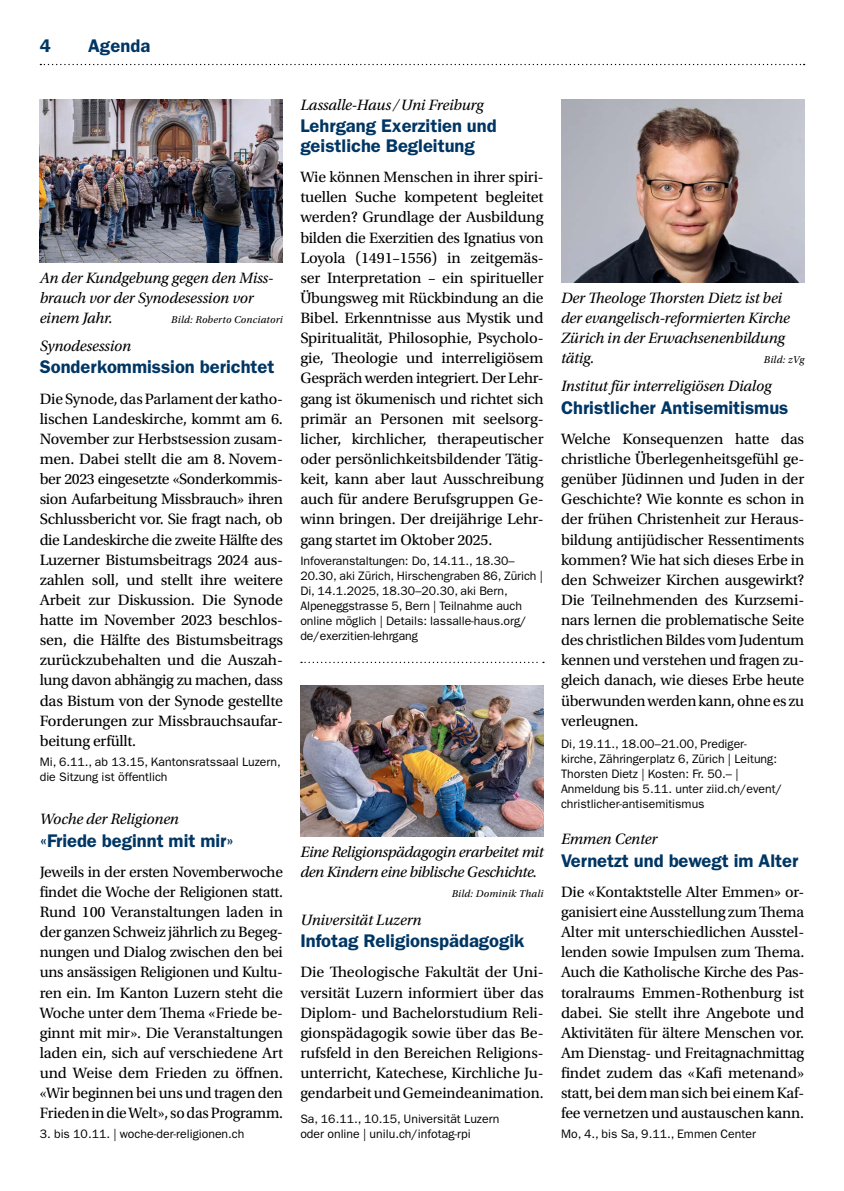
<style>
.page{position:relative;width:844px;height:1191px;background:#fff}
.page>*{position:absolute;margin:0;border:0;box-sizing:border-box;transform-origin:0 0}
.t1{font:600 18.38px/20.1px "ITC Franklin Gothic Std";color:#003664}
.t2{font:15.75px/20.1px "Utopia Std";letter-spacing:-.01em;color:#000;text-align:justify}
.t3{font:italic 15.75px/20.1px "Utopia Std";letter-spacing:-.01em;color:#000}
.t4{font:12.25px/15px "ITC Franklin Gothic Std";color:#000}
.t5{font:italic 10.5px "Utopia Std";letter-spacing:.02em;color:#000}
</style>
<div class="page">
<img style="left:561px;top:99px;width:243px;height:184px">
<img style="left:40px;top:99px;width:243px;height:164px">
<img style="left:300px;top:685px;width:243px;height:151px">
<svg style="left:301px;top:662px;width:243px;height:1px"></svg>
<svg style="left:40px;top:64px;width:764px;height:1px"></svg>
<p class="t1" style="left:40px;top:36px;width:13px">4</p>
<p class="t1" style="left:88px;top:36px;width:64px">Agenda</p>
<p class="t3" style="left:40px;top:268px;width:235px">An der Kundgebung gegen den Miss&shy;brauch vor der Synodesession vor einem Jahr.</p>
<p class="t5" style="left:171px;top:314px;width:113px">Bild: Roberto Conciatori</p>
<p class="t3" style="left:40px;top:336px;width:93px">Synodesession</p>
<p class="t1" style="left:40px;top:357px;width:236px">Sonderkommission berichtet</p>
<p class="t2" style="left:40px;top:389px;width:245px">Die Synode, das Parlament der katho&shy;lischen Landeskirche, kommt am 6.<br>November zur Herbstsession zusam&shy;men. Dabei stellt die am 8. Novem&shy;ber 2023 eingesetzte «Sonderkommis&shy;sion Aufarbeitung Missbrauch» ihren Schlussbericht vor. Sie fragt nach, ob die Landeskirche die zweite Hälfte des Luzerner Bistumsbeitrags 2024 aus&shy;zahlen soll, und stellt ihre weitere Arbeit zur Diskussion. Die Synode hatte im November 2023 beschlos&shy;sen, die Hälfte des Bistumsbeitrags zurückzubehalten und die Auszah&shy;lung davon abhängig zu machen, dass das Bistum von der Synode gestellte Forderungen zur Missbrauchsaufar&shy;beitung erfüllt.</p>
<p class="t4" style="left:40px;top:754px;width:243px">Mi, 6.11., ab 13.15, Kantonsratssaal Luzern, die Sitzung ist öffentlich</p>
<p class="t3" style="left:40px;top:809px;width:141px">Woche der Religionen</p>
<p class="t1" style="left:40px;top:830px;width:196px">«Friede beginnt mit mir»</p>
<p class="t2" style="left:40px;top:861px;width:245px">Jeweils in der ersten Novemberwoche findet die Woche der Religionen statt.<br>Rund 100 Veranstaltungen laden in der ganzen Schweiz jährlich zu Begeg&shy;nungen und Dialog zwischen den bei uns ansässigen Religionen und Kultu&shy;ren ein. Im Kanton Luzern steht die Woche unter dem Thema «Friede be&shy;ginnt mit mir». Die Veranstaltungen laden ein, sich auf verschiedene Art und Weise dem Frieden zu öffnen. «Wir beginnen bei uns und tragen den Frieden in die Welt», so das Programm.</p>
<p class="t4" style="left:40px;top:1126px;width:206px">3. bis 10.11. | woche-der-religionen.ch</p>
<p class="t3" style="left:300px;top:95px;width:185px">Lassalle-Haus/Uni Freiburg</p>
<p class="t1" style="left:300px;top:115px;width:198px">Lehrgang Exerzitien und geistliche Begleitung</p>
<p class="t2" style="left:300px;top:167px;width:245px">Wie können Menschen in ihrer spiri&shy;tuellen Suche kompetent begleitet werden? Grundlage der Ausbildung bilden die Exerzitien des Ignatius von Loyola (1491–1556) in zeitgemäs&shy;ser Interpretation – ein spiritueller Übungsweg mit Rückbindung an die Bibel. Erkenntnisse aus Mystik und Spiritualität, Philosophie, Psycholo&shy;gie, Theologie und interreligiösem Gespräch werden integriert. Der Lehr&shy;gang ist ökumenisch und richtet sich primär an Personen mit seelsorg&shy;licher, kirchlicher, therapeutischer oder persönlichkeitsbildender Tätig&shy;keit, kann aber laut Ausschreibung auch für andere Berufsgruppen Ge&shy;winn bringen. Der dreijährige Lehr&shy;gang startet im Oktober 2025.</p>
<p class="t4" style="left:300px;top:553px;width:244px">Infoveranstaltungen: Do, 14.11., 18.30– 20.30, aki Zürich, Hirschengraben 86, Zürich | Di, 14.1.2025, 18.30–20.30, aki Bern, Alpeneggstrasse 5, Bern | Teilnahme auch online möglich | Details: lassalle-haus.org/ de/exerzitien-lehrgang</p>
<p class="t3" style="left:300px;top:841px;width:245px">Eine Religionspädagogin erarbeitet mit den Kindern eine biblische Geschichte.</p>
<p class="t5" style="left:451px;top:887px;width:93px">Bild: Dominik Thali</p>
<p class="t3" style="left:300px;top:910px;width:123px">Universität Luzern</p>
<p class="t1" style="left:300px;top:930px;width:225px">Infotag Religionspädagogik</p>
<p class="t2" style="left:300px;top:962px;width:245px">Die Theologische Fakultät der Uni&shy;versität Luzern informiert über das Diplom- und Bachelorstudium Reli&shy;gionspädagogik sowie über das Be&shy;rufsfeld in den Bereichen Religions&shy;unterricht, Katechese, Kirchliche Ju&shy;gendarbeit und Gemeindeanimation.</p>
<p class="t4" style="left:300px;top:1111px;width:200px">Sa, 16.11., 10.15, Universität Luzern oder online | unilu.ch/infotag-rpi</p>
<p class="t3" style="left:561px;top:288px;width:230px">Der Theologe Thorsten Dietz ist bei der evangelisch-reformierten Kirche<br>Zürich in der Erwachsenenbildung tätig.</p>
<p class="t5" style="left:763px;top:354px;width:42px">Bild: zVg</p>
<p class="t3" style="left:561px;top:376px;width:212px">Institut für interreligiösen Dialog</p>
<p class="t1" style="left:561px;top:397px;width:229px">Christlicher Antisemitismus</p>
<p class="t2" style="left:561px;top:429px;width:245px">Welche Konsequenzen hatte das christliche Überlegenheitsgefühl ge&shy;genüber Jüdinnen und Juden in der Geschichte? Wie konnte es schon in der frühen Christenheit zur Heraus&shy;bildung antijüdischer Ressentiments kommen? Wie hat sich dieses Erbe in den Schweizer Kirchen ausgewirkt?<br>Die Teilnehmenden des Kurzsemi&shy;nars lernen die problematische Seite des christlichen Bildes vom Judentum kennen und verstehen und fragen zu&shy;gleich danach, wie dieses Erbe heute überwunden werden kann, ohne es zu verleugnen.</p>
<p class="t4" style="left:561px;top:736px;width:222px">Di, 19.11., 18.00–21.00, Prediger&shy;kirche, Zähringerplatz 6, Zürich | Leitung:<br>Thorsten Dietz | Kosten: Fr. 50.– | Anmeldung bis 5.11. unter ziid.ch/event/ christlicher-antisemitismus</p>
<p class="t3" style="left:561px;top:829px;width:98px">Emmen Center</p>
<p class="t1" style="left:561px;top:850px;width:239px">Vernetzt und bewegt im Alter</p>
<p class="t2" style="left:561px;top:882px;width:245px">Die «Kontaktstelle Alter Emmen» or&shy;ganisiert eine Ausstellung zum Thema Alter mit unterschiedlichen Ausstel&shy;lenden sowie Impulsen zum Thema.<br>Auch die Katholische Kirche des Pas&shy;toralraums Emmen-Rothenburg ist dabei. Sie stellt ihre Angebote und Aktivitäten für ältere Menschen vor.<br>Am Dienstag- und Freitagnachmittag findet zudem das «Kafi metenand» statt, bei dem man sich bei einem Kaf&shy;fee vernetzen und austauschen kann.</p>
<p class="t4" style="left:561px;top:1126px;width:196px">Mo, 4., bis Sa, 9.11., Emmen Center</p>
</div>
